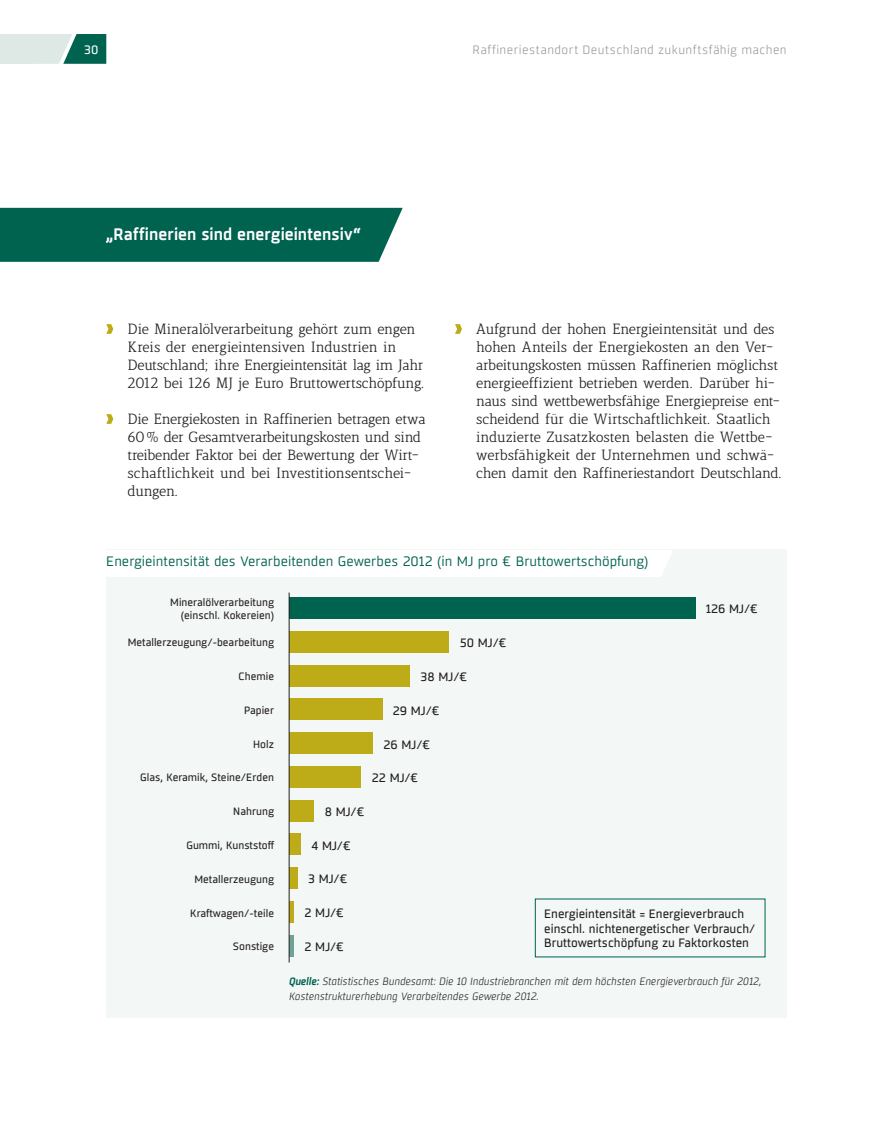
<style>
.page{position:relative;width:893px;height:1127px;background:#fff}
.page>*{position:absolute;margin:0;border:0;box-sizing:border-box;transform-origin:0 0}
.t1{font:600 16.5px "Sisco";color:#fff}
.t2{font:300 14.25px/18px "Lenga";letter-spacing:-.01em;color:#231f20}
.t3{font:13.5px "Sisco";color:#006350}
.t4{font:12px/14.4px "Sisco";color:#231f20}
.t5{font:300 12px "Sisco";letter-spacing:.03em;color:#939598}
.t6{font:12px "Sisco";color:#fff}
.t7{font:10.5px/12.6px "Sisco";color:#231f20;text-align:right}
.t8{font:italic 300 10.5px/15px "Sisco";color:#231f20}
.s1{font-weight:600;color:#006350}
</style>
<div class="page">
<div style="left:0;top:208px;width:403px;height:54px;background:#006350"></div>
<svg style="left:106px;top:324px;width:8px;height:10px"></svg>
<svg style="left:106px;top:414px;width:8px;height:10px"></svg>
<svg style="left:455px;top:324px;width:7px;height:10px"></svg>
<div style="left:106px;top:550px;width:681px;height:468px;background:#f3f7f6"></div>
<div style="left:107px;top:550px;width:566px;height:27px;background:#fff"></div>
<div style="left:289px;top:597px;width:406px;height:22px;background:#006350"></div>
<div style="left:289px;top:631px;width:160px;height:21px;background:#bdac17"></div>
<div style="left:289px;top:665px;width:121px;height:21px;background:#bdac17"></div>
<div style="left:289px;top:699px;width:93px;height:21px;background:#bdac17"></div>
<div style="left:289px;top:732px;width:84px;height:22px;background:#bdac17"></div>
<div style="left:289px;top:766px;width:72px;height:21px;background:#bdac17"></div>
<div style="left:289px;top:800px;width:25px;height:21px;background:#bdac17"></div>
<div style="left:289px;top:834px;width:12px;height:21px;background:#bdac17"></div>
<div style="left:289px;top:867px;width:8px;height:22px;background:#bdac17"></div>
<div style="left:289px;top:901px;width:5px;height:21px;background:#bdac17"></div>
<div style="left:289px;top:935px;width:5px;height:21px;background:#70a398"></div>
<hr style="left:289px;top:592px;width:1px;height:370px;background:#231f20">
<svg style="left:0;top:34px;width:107px;height:30px;background:#94bcb3"></svg>
<p class="t6" style="left:84px;top:42px;width:16px">30</p>
<p class="t5" style="left:472px;top:42px;width:316px">Raffineriestandort Deutschland zukunftsfähig machen</p>
<p class="t1" style="left:106px;top:223px;width:256px">„Raffinerien sind energieintensiv“</p>
<p class="t2" style="left:128px;top:321px;width:299px">Die Mineralölverarbeitung gehört zum engen Kreis der energieintensiven Industrien in Deutschland; ihre Energieintensität lag im Jahr 2012 bei 126 MJ je Euro Bruttowertschöpfung.</p>
<p class="t2" style="left:128px;top:411px;width:300px">Die Energiekosten in Raffinerien betragen etwa 60% der Gesamtverarbeitungskosten und sind treibender Faktor bei der Bewertung der Wirt&shy;schaftlichkeit und bei Investitionsentschei&shy;dungen.</p>
<p class="t2" style="left:476px;top:321px;width:308px">Aufgrund der hohen Energieintensität und des hohen Anteils der Energiekosten an den Ver&shy;arbeitungskosten müssen Raffinerien möglichst energieeffizient betrieben werden. Darüber hi&shy;naus sind wettbewerbsfähige Energiepreise ent&shy;scheidend für die Wirtschaftlichkeit. Staatlich induzierte Zusatzkosten belasten die Wettbe&shy;werbsfähigkeit der Unternehmen und schwä&shy;chen damit den Raffineriestandort Deutschland.</p>
<p class="t3" style="left:106px;top:552px;width:544px">Energieintensität des Verarbeitenden Gewerbes 2012 (in MJ pro € Bruttowertschöpfung)</p>
<p class="t7" style="left:170px;top:597px;width:105px">Mineralölverarbeitung (einschl. Kokereien)</p>
<p class="t4" style="left:706px;top:602px;width:54px">126 MJ/€</p>
<p class="t7" style="left:128px;top:637px;width:148px">Metallerzeugung/-bearbeitung</p>
<p class="t4" style="left:460px;top:636px;width:48px">50 MJ/€</p>
<p class="t7" style="left:239px;top:670px;width:37px">Chemie</p>
<p class="t4" style="left:421px;top:670px;width:48px">38 MJ/€</p>
<p class="t7" style="left:244px;top:704px;width:31px">Papier</p>
<p class="t4" style="left:393px;top:703px;width:48px">29 MJ/€</p>
<p class="t7" style="left:253px;top:738px;width:22px">Holz</p>
<p class="t4" style="left:383px;top:737px;width:49px">26 MJ/€</p>
<p class="t7" style="left:140px;top:772px;width:135px">Glas, Keramik, Steine/Erden</p>
<p class="t4" style="left:372px;top:771px;width:48px">22 MJ/€</p>
<p class="t7" style="left:233px;top:805px;width:42px">Nahrung</p>
<p class="t4" style="left:325px;top:805px;width:41px">8 MJ/€</p>
<p class="t7" style="left:186px;top:839px;width:89px">Gummi, Kunststoff</p>
<p class="t4" style="left:312px;top:838px;width:41px">4 MJ/€</p>
<p class="t7" style="left:194px;top:873px;width:81px">Metallerzeugung</p>
<p class="t4" style="left:308px;top:872px;width:41px">3 MJ/€</p>
<p class="t7" style="left:190px;top:907px;width:85px">Kraftwagen/-teile</p>
<p class="t4" style="left:304px;top:906px;width:41px">2 MJ/€</p>
<p class="t4" style="left:544px;top:907px;width:213px">Energieintensität = Energieverbrauch einschl. nichtenergetischer Verbrauch/</p>
<p class="t7" style="left:233px;top:940px;width:43px">Sonstige</p>
<p class="t4" style="left:544px;top:936px;width:206px">Bruttowertschöpfung zu Faktorkosten</p>
<p class="t4" style="left:304px;top:940px;width:41px">2 MJ/€</p>
<p class="t8" style="left:289px;top:974px;width:474px"><span class="s1">Quelle:</span> Statistisches Bundesamt: Die 10 Industriebranchen mit dem höchsten Energieverbrauch für 2012,<br>Kostenstrukturerhebung Verarbeitendes Gewerbe 2012.</p>
</div>
